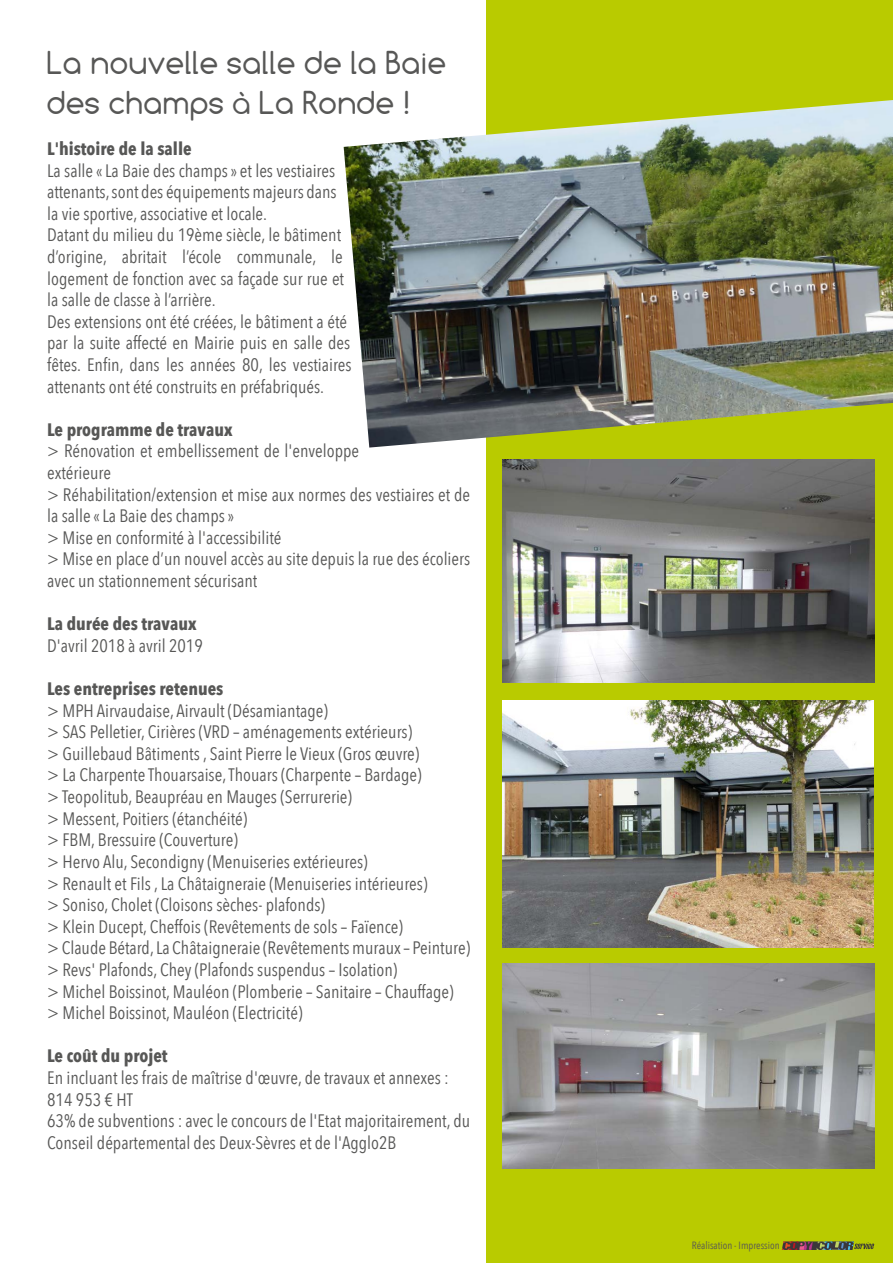
<style>
.page{position:relative;width:893px;height:1263px;background:#fff}
.page>*{position:absolute;margin:0;border:0;box-sizing:border-box;transform-origin:0 0}
.t1{font:33px/39.6px "Comfortaa";color:#575756}
.t2{font:18px/21.6px "Avenir Next Condensed";color:#575756}
.t3{font:700 18px "Avenir Next Condensed";color:#575756}
.t4{font:10.5px "Avenir Next Condensed";color:#575756}
</style>
<div class="page">
<div style="left:486px;top:0;width:407px;height:1263px;background:#b9cb00"></div>
<img style="left:502px;top:459px;width:372px;height:223px">
<img style="left:502px;top:700px;width:372px;height:247px">
<img style="left:344px;top:100px;width:549px;height:348px">
<img style="left:502px;top:964px;width:372px;height:204px">
<svg style="left:782px;top:1241px;width:92px;height:9px"></svg>
<h1 class="t1" style="left:47px;top:43px;width:401px">La nouvelle salle de la Baie des champs à La Ronde !</h1>
<p class="t3" style="left:47px;top:138px;width:146px">L'histoire de la salle</p>
<p class="t2" style="left:47px;top:159px;width:306px">La salle « La Baie des champs » et les vestiaires attenants, sont des équipements majeurs dans la vie sportive, associative et locale.<br>Datant du milieu du 19ème siècle, le bâtiment d’origine, abritait l’école communale, le logement de fonction avec sa façade sur rue et la salle de classe à l’arrière.<br>Des extensions ont été créées, le bâtiment a été par la suite affecté en Mairie puis en salle des fêtes. Enfin, dans les années 80, les vestiaires attenants ont été construits en préfabriqués.</p>
<p class="t3" style="left:47px;top:418px;width:187px">Le programme de travaux</p>
<p class="t2" style="left:47px;top:439px;width:425px">&gt; Rénovation et embellissement de l'enveloppe<br>extérieure<br>&gt; Réhabilitation/extension et mise aux normes des vestiaires et de la salle « La Baie des champs »<br>&gt; Mise en conformité à l'accessibilité<br>&gt; Mise en place d’un nouvel accès au site depuis la rue des écoliers avec un stationnement sécurisant</p>
<p class="t3" style="left:47px;top:613px;width:151px">La durée des travaux</p>
<p class="t2" style="left:47px;top:634px;width:157px">D'avril 2018 à avril 2019</p>
<p class="t3" style="left:47px;top:678px;width:178px">Les entreprises retenues</p>
<p class="t2" style="left:47px;top:699px;width:425px">&gt; MPH Airvaudaise, Airvault (Désamiantage)<br>&gt; SAS Pelletier, Cirières (VRD – aménagements extérieurs)<br>&gt; Guillebaud Bâtiments , Saint Pierre le Vieux (Gros œuvre)<br>&gt; La Charpente Thouarsaise, Thouars (Charpente – Bardage)<br>&gt; Teopolitub, Beaupréau en Mauges (Serrurerie)<br>&gt; Messent, Poitiers (étanchéité)<br>&gt; FBM, Bressuire (Couverture)<br>&gt; Hervo Alu, Secondigny (Menuiseries extérieures)<br>&gt; Renault et Fils , La Châtaigneraie (Menuiseries intérieures)<br>&gt; Soniso, Cholet (Cloisons sèches- plafonds)<br>&gt; Klein Ducept, Cheffois (Revêtements de sols – Faïence)<br>&gt; Claude Bétard, La Châtaigneraie (Revêtements muraux – Peinture) &gt; Revs' Plafonds, Chey (Plafonds suspendus – Isolation)<br>&gt; Michel Boissinot, Mauléon (Plomberie – Sanitaire – Chauffage)<br>&gt; Michel Boissinot, Mauléon (Electricité)</p>
<p class="t3" style="left:47px;top:1045px;width:122px">Le coût du projet</p>
<p class="t2" style="left:47px;top:1066px;width:424px">En incluant les frais de maîtrise d'œuvre, de travaux et annexes :<br>814 953 € HT<br>63% de subventions : avec le concours de l'Etat majoritairement, du Conseil départemental des Deux-Sèvres et de l'Agglo2B</p>
<p class="t4" style="left:692px;top:1236px;width:89px">Réalisation - Impression</p>
</div>
